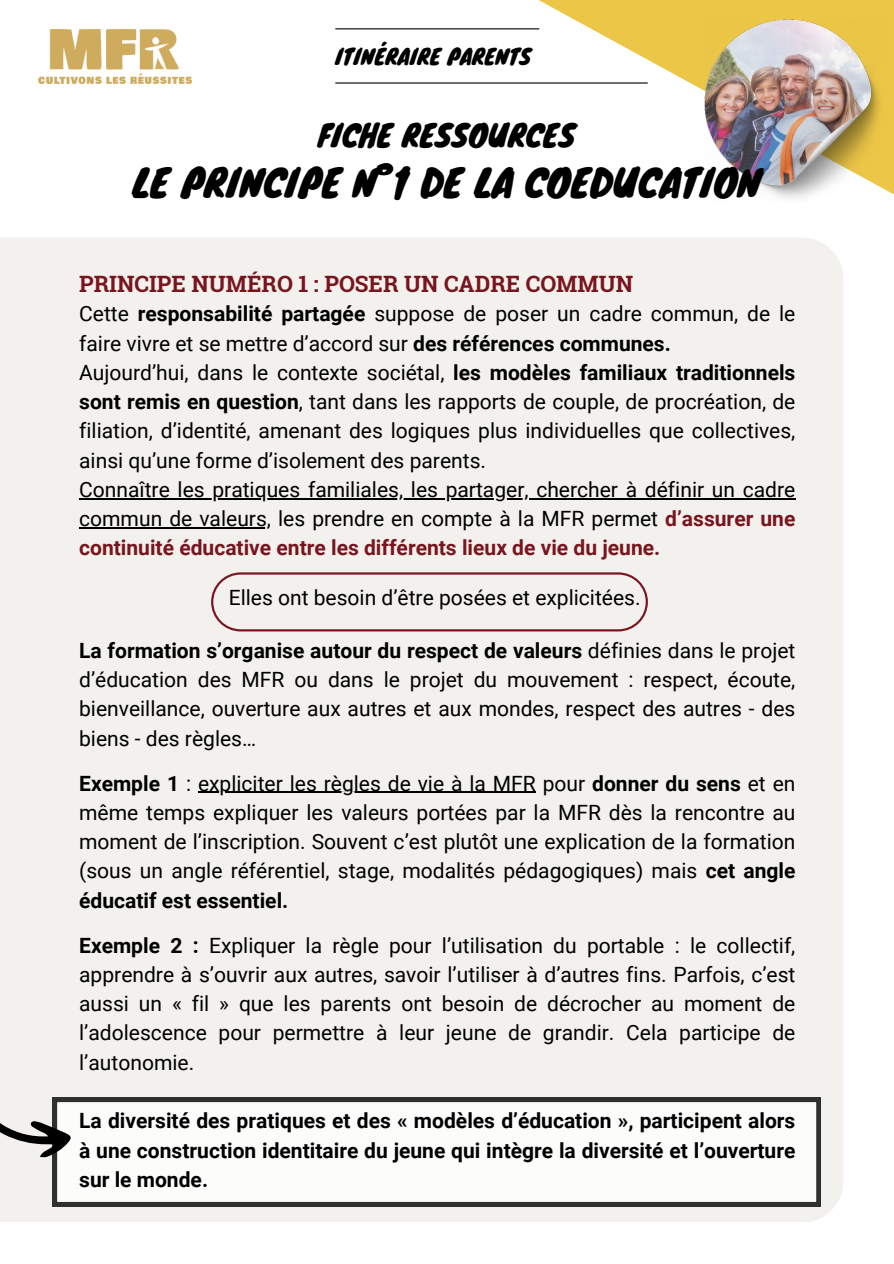
<style>
.page{position:relative;width:894px;height:1264px;background:#fff}
.page>*{position:absolute;margin:0;border:0;box-sizing:border-box;transform-origin:0 0}
.t1{font:37.5px "Knewave";color:#000}
.t2{font:30px "Knewave";color:#000}
.t3{font:700 22.5px "Roboto Slab";color:#78151e}
.t4{font:21.15px "Knewave";color:#000}
.t5{font:21px/29.2px "Roboto";color:#000;text-align:justify}
.t6{font:700 21px/29.2px "Roboto";color:#000;text-align:justify}
.s1{font-weight:700}
.s2{font-weight:700;color:#78151e}
</style>
<div class="page">
<img style="left:38px;top:29px;width:153px;height:54px">
<svg style="left:503px;top:0;width:390px;height:194px"></svg>
<img style="left:704px;top:20px;width:182px;height:179px">
<hr style="left:335px;top:82px;width:312px;height:2px;background:#000">
<hr style="left:335px;top:28px;width:204px;height:1px;background:#000">
<div style="left:0;top:238px;width:843px;height:983px;background:#f3f1ed"></div>
<svg style="left:53px;top:1097px;width:767px;height:109px"></svg>
<hr style="left:79px;top:498px;width:716px;height:1px;background:#000">
<hr style="left:79px;top:527px;width:192px;height:1px;background:#000">
<hr style="left:198px;top:791px;width:337px;height:1px;background:#000">
<svg style="left:0;top:1069px;width:72px;height:88px;background:#c6c5c2"></svg>
<svg style="left:211px;top:572px;width:436px;height:59px;background:#eae1de"></svg>
<p class="t4" style="left:335px;top:40px;width:197px">ITINÉRAIRE PARENTS</p>
<h2 class="t2" style="left:318px;top:111px;width:258px">FICHE RESSOURCES</h2>
<h1 class="t1" style="left:132px;top:153px;width:630px">LE PRINCIPE N°1 DE LA COEDUCATION</h1>
<p class="t3" style="left:79px;top:268px;width:555px">PRINCIPE NUMÉRO 1 : POSER UN CADRE COMMUN</p>
<p class="t5" style="left:79px;top:298px;width:717px;text-align:left">Cette <span class="s1">responsabilité partagée</span> suppose de poser un cadre commun, de le faire vivre et se mettre d’accord sur <span class="s1">des références communes.<br></span>Aujourd’hui, dans le contexte sociétal, <span class="s1">les modèles familiaux traditionnels sont remis en question</span>, tant dans les rapports de couple, de procréation, de filiation, d’identité, amenant des logiques plus individuelles que collectives, ainsi qu’une forme d’isolement des parents.<br>Connaître les pratiques familiales, les partager, chercher à définir un cadre commun de valeurs, les prendre en compte à la MFR permet <span class="s2">d’assurer une continuité éducative entre les différents lieux de vie du jeune.</span></p>
<p class="t5" style="left:229px;top:582px;width:413px">Elles ont besoin d’être posées et explicitées.</p>
<p class="t5" style="left:79px;top:635px;width:717px"><span class="s1">La formation s’organise autour du respect de valeurs</span> définies dans le projet d’éducation des MFR ou dans le projet du mouvement : respect, écoute, bienveillance, ouverture aux autres et aux mondes, respect des autres - des biens - des règles…</p>
<p class="t5" style="left:79px;top:767px;width:717px"><span class="s1">Exemple 1</span> : expliciter les règles de vie à la MFR pour <span class="s1">donner du sens</span> et en même temps expliquer les valeurs portées par la MFR dès la rencontre au moment de l’inscription. Souvent c’est plutôt une explication de la formation (sous un angle référentiel, stage, modalités pédagogiques) mais <span class="s1">cet angle éducatif est essentiel.</span></p>
<p class="t5" style="left:79px;top:929px;width:717px"><span class="s1">Exemple 2 :</span> Expliquer la règle pour l’utilisation du portable : le collectif, apprendre à s’ouvrir aux autres, savoir l’utiliser à d’autres fins. Parfois, c’est aussi un « fil » que les parents ont besoin de décrocher au moment de l’adolescence pour permettre à leur jeune de grandir. Cela participe de l’autonomie.</p>
<p class="t6" style="left:79px;top:1105px;width:717px">La diversité des pratiques et des « modèles d’éducation », participent alors à une construction identitaire du jeune qui intègre la diversité et l’ouverture sur le monde.</p>
</div>
